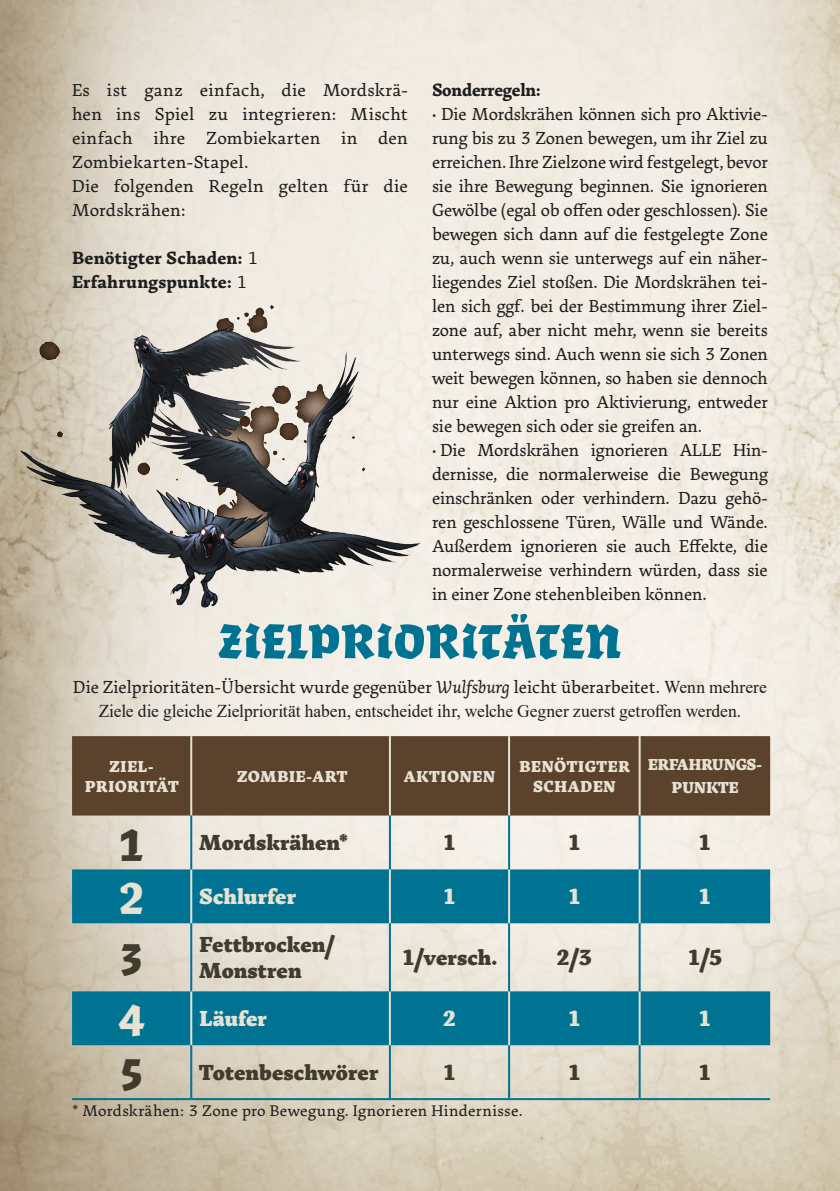
<style>
.page{position:relative;width:840px;height:1191px;background:#fff}
.page>*{position:absolute;margin:0;border:0;box-sizing:border-box;transform-origin:0 0}
.T2{font:900 52px "Algo ZF";letter-spacing:-.005em;color:#007393}
.Corps_de_texte{font:900 48px "Algo FY";color:#403b2d}
.Corps_de_texte-2{font:900 48px "Algo FY";color:#e8e2d2}
.Corps_de_texte-3{font:800 22px/26px "Arek Latin";letter-spacing:.005em;color:#403b2d}
.Corps_de_texte-4{font:800 22px "Arek Latin";letter-spacing:.005em;color:#e8e2d2}
.Corps_de_texte-5{font:18px/24px "Arek Latin";letter-spacing:-.01em;color:#1d1d1b;text-align:justify}
.Corps_de_texte-6{font:18px/23.6px "Times New Roman";letter-spacing:-.005em;color:#1d1d1b;text-align:center}
.Corps_de_texte-7{font:700 18px "Arek Latin";letter-spacing:.01em;color:#1d1d1b}
.Corps_de_texte-8{font:700 18px "Arek Latin";letter-spacing:-.01em;color:#1d1d1b}
.Corps_de_texte-9{font:16px "Arek Latin";letter-spacing:.015em;color:#1d1d1b}
.Corps_de_texte-10{font:800 16px/20px "Arek Latin";letter-spacing:.02em;color:#e8e2d2;text-align:center}
.Corps_de_texte-11{font:800 16px/23.6px "Arek Latin";letter-spacing:-.01em;color:#e8e2d2;text-align:center}
.s1{font-weight:400}
.s2{font-family:"Arek Latin"}
.s3{font-family:"Arek Latin";font-style:italic}
</style>
<div class="page">
<img style="left:0;top:0;width:839px;height:1191px">
<svg style="left:5px;top:217px;width:385px;height:393px;background:#ded7c8"></svg>
<div style="left:72px;top:736px;width:697px;height:79px;background:#5a422d"></div>
<svg style="left:72px;top:869px;width:697px;height:176px;background:#5a9eac"></svg>
<hr style="left:190px;top:736px;width:2px;height:79px;background:#e8e2d2">
<hr style="left:388px;top:736px;width:2px;height:79px;background:#e8e2d2">
<hr style="left:508px;top:736px;width:2px;height:79px;background:#e8e2d2">
<hr style="left:638px;top:736px;width:2px;height:79px;background:#e8e2d2">
<hr style="left:190px;top:869px;width:2px;height:54px;background:#e8e2d2">
<hr style="left:388px;top:869px;width:2px;height:54px;background:#e8e2d2">
<hr style="left:508px;top:869px;width:2px;height:54px;background:#e8e2d2">
<hr style="left:638px;top:869px;width:2px;height:54px;background:#e8e2d2">
<hr style="left:190px;top:991px;width:2px;height:54px;background:#e8e2d2">
<hr style="left:388px;top:991px;width:2px;height:54px;background:#e8e2d2">
<hr style="left:508px;top:991px;width:2px;height:54px;background:#e8e2d2">
<hr style="left:638px;top:991px;width:2px;height:54px;background:#e8e2d2">
<hr style="left:190px;top:815px;width:2px;height:54px;background:#007393">
<hr style="left:388px;top:815px;width:2px;height:54px;background:#007393">
<hr style="left:508px;top:815px;width:2px;height:54px;background:#007393">
<hr style="left:638px;top:815px;width:2px;height:54px;background:#007393">
<hr style="left:190px;top:923px;width:2px;height:68px;background:#007393">
<hr style="left:388px;top:923px;width:2px;height:68px;background:#007393">
<hr style="left:508px;top:923px;width:2px;height:68px;background:#007393">
<hr style="left:638px;top:923px;width:2px;height:68px;background:#007393">
<hr style="left:190px;top:1045px;width:2px;height:53px;background:#007393">
<hr style="left:388px;top:1045px;width:2px;height:53px;background:#007393">
<hr style="left:508px;top:1045px;width:2px;height:53px;background:#007393">
<hr style="left:638px;top:1045px;width:2px;height:53px;background:#007393">
<hr style="left:72px;top:1098px;width:119px;height:2px;background:#007393">
<hr style="left:191px;top:1098px;width:198px;height:2px;background:#007393">
<hr style="left:389px;top:1098px;width:120px;height:2px;background:#007393">
<hr style="left:509px;top:1098px;width:130px;height:2px;background:#007393">
<hr style="left:639px;top:1098px;width:130px;height:2px;background:#007393">
<img style="left:21px;top:327px;width:399px;height:280px">
<p class="Corps_de_texte-5" style="left:72px;top:78px;width:337px">Es ist ganz einfach, die Mordskrä&shy;hen ins Spiel zu integrieren: Mischt einfach ihre Zombiekarten in den Zombiekarten-Stapel.</p>
<p class="Corps_de_texte-5" style="left:72px;top:174px;width:337px">Die folgenden Regeln gelten für die<br>Mordskrähen:</p>
<p class="Corps_de_texte-7" style="left:72px;top:245px;width:188px">Benötigter Schaden: <span class="s1">1</span></p>
<p class="Corps_de_texte-7" style="left:72px;top:269px;width:177px">Erfahrungspunkte: <span class="s1">1</span></p>
<p class="Corps_de_texte-8" style="left:432px;top:77px;width:110px">Sonderregeln:</p>
<p class="Corps_de_texte-5" style="left:432px;top:102px;width:337px">• Die Mordskrähen können sich pro Aktivie&shy;rung bis zu 3 Zonen bewegen, um ihr Ziel zu erreichen. Ihre Zielzone wird festgelegt, bevor sie ihre Bewegung beginnen. Sie ignorieren Gewölbe (egal ob offen oder geschlossen). Sie bewegen sich dann auf die festgelegte Zone zu, auch wenn sie unterwegs auf ein näher&shy;liegendes Ziel stoßen. Die Mordskrähen tei&shy;len sich ggf. bei der Bestimmung ihrer Ziel&shy;zone auf, aber nicht mehr, wenn sie bereits unterwegs sind. Auch wenn sie sich 3 Zonen weit bewegen können, so haben sie dennoch nur eine Aktion pro Aktivierung, entweder sie bewegen sich oder sie greifen an.</p>
<p class="Corps_de_texte-5" style="left:432px;top:438px;width:337px">• Die Mordskrähen ignorieren ALLE Hin&shy;dernisse, die normalerweise die Bewegung einschränken oder verhindern. Dazu gehö&shy;ren geschlossene Türen, Wälle und Wände.<br>Außerdem ignorieren sie auch Effekte, die normalerweise verhindern würden, dass sie in einer Zone stehenbleiben können.</p>
<p class="T2" style="left:218px;top:610px;width:405px">ZIELPRIORITÄTEN</p>
<p class="Corps_de_texte-6" style="left:73px;top:675px;width:694px"><span class="s2">Die Zielprioritäten-Übersicht wurde gegenüber</span> <span class="s3">Wulfsburg</span> <span class="s2">leicht überarbeitet.</span> Wenn mehrere<br>Ziele die gleiche Zielpriorität haben, entscheidet ihr, welche Gegner zuerst getroffen werden.</p>
<p class="Corps_de_texte-10" style="left:109px;top:755px;width:46px">ZIEL-</p>
<p class="Corps_de_texte-10" style="left:85px;top:775px;width:95px">PRIORITÄT</p>
<p class="Corps_de_texte-10" style="left:518px;top:755px;width:112px">BENÖTIGTER<br>SCHADEN</p>
<p class="Corps_de_texte-11" style="left:647px;top:752px;width:116px">ERFAHRUNGS-<br>PUNKTE</p>
<p class="Corps_de_texte-10" style="left:237px;top:765px;width:111px">ZOMBIE-ART</p>
<p class="Corps_de_texte-10" style="left:403px;top:765px;width:93px">AKTIONEN</p>
<p class="Corps_de_texte" style="left:116px;top:816px;width:32px">1</p>
<p class="Corps_de_texte-3" style="left:199px;top:829px;width:150px">Mordskrähen*</p>
<p class="Corps_de_texte-3" style="left:442px;top:829px;width:15px">1</p>
<p class="Corps_de_texte-3" style="left:567px;top:829px;width:15px">1</p>
<p class="Corps_de_texte-3" style="left:697px;top:829px;width:15px">1</p>
<p class="Corps_de_texte-2" style="left:116px;top:870px;width:32px">2</p>
<p class="Corps_de_texte-4" style="left:199px;top:879px;width:98px">Schlurfer</p>
<p class="Corps_de_texte-4" style="left:442px;top:879px;width:15px">1</p>
<p class="Corps_de_texte-4" style="left:567px;top:879px;width:15px">1</p>
<p class="Corps_de_texte-4" style="left:697px;top:879px;width:15px">1</p>
<p class="Corps_de_texte" style="left:116px;top:931px;width:32px">3</p>
<p class="Corps_de_texte-3" style="left:199px;top:931px;width:137px">Fettbrocken/<br>Monstren</p>
<p class="Corps_de_texte-3" style="left:401px;top:944px;width:97px">1/versch.</p>
<p class="Corps_de_texte-3" style="left:556px;top:944px;width:38px">2/3</p>
<p class="Corps_de_texte-3" style="left:686px;top:944px;width:37px">1/5</p>
<p class="Corps_de_texte-2" style="left:116px;top:991px;width:32px">4</p>
<p class="Corps_de_texte-4" style="left:199px;top:1001px;width:69px">Läufer</p>
<p class="Corps_de_texte-4" style="left:442px;top:1001px;width:15px">2</p>
<p class="Corps_de_texte-4" style="left:567px;top:1001px;width:15px">1</p>
<p class="Corps_de_texte-4" style="left:697px;top:1001px;width:15px">1</p>
<p class="Corps_de_texte" style="left:116px;top:1045px;width:32px">5</p>
<p class="Corps_de_texte-3" style="left:199px;top:1058px;width:180px">Totenbeschwörer</p>
<p class="Corps_de_texte-3" style="left:442px;top:1058px;width:15px">1</p>
<p class="Corps_de_texte-3" style="left:567px;top:1058px;width:15px">1</p>
<p class="Corps_de_texte-3" style="left:697px;top:1058px;width:15px">1</p>
<p class="Corps_de_texte-9" style="left:72px;top:1099px;width:452px">* Mordskrähen: 3 Zone pro Bewegung. Ignorieren Hindernisse.</p>
</div>
